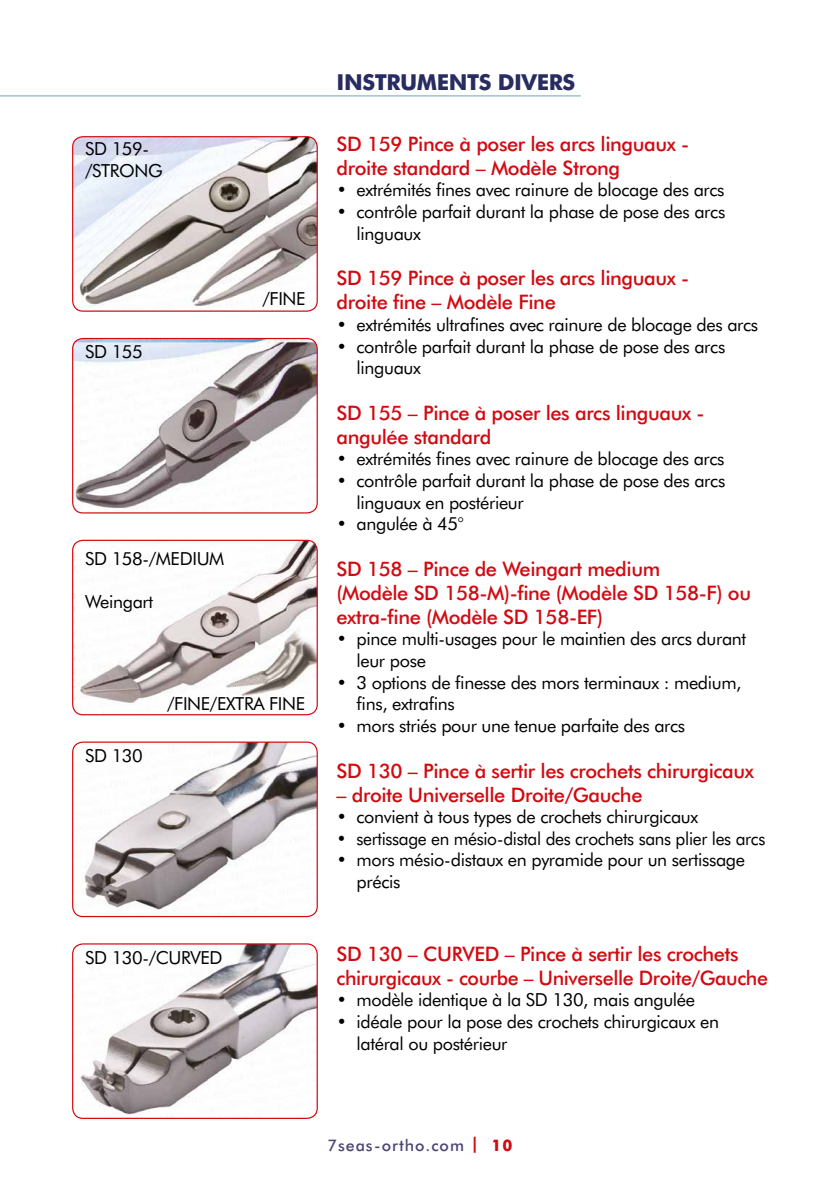
<style>
.page{position:relative;width:840px;height:1191px;background:#fff}
.page>*{position:absolute;margin:0;border:0;box-sizing:border-box;transform-origin:0 0}
.t1{font:700 22px "Futura BT";letter-spacing:-.02em;color:#282c60}
.t2{font:500 20px/24px "Futura BT";letter-spacing:-.02em;color:#d20a11}
.t3{font:18px/21.6px "Futura BT";letter-spacing:-.02em;color:#000}
.t4{font:18px "Futura BT";letter-spacing:-.02em;color:#000;scale:.96 1}
.t5{font:500 16px "Futura BT";letter-spacing:.06em;color:#4c4676}
.s1{font-weight:700;color:#d20a11}
</style>
<div class="page">
<img style="left:73px;top:944px;width:244px;height:174px">
<div style="left:72px;top:943px;width:245px;height:176px;border:1px solid #d20a11;border-radius:10px"></div>
<img style="left:73px;top:137px;width:244px;height:174px">
<div style="left:72px;top:136px;width:245px;height:176px;border:1px solid #d20a11;border-radius:10px"></div>
<img style="left:73px;top:338px;width:244px;height:175px">
<div style="left:72px;top:338px;width:245px;height:175px;border:1px solid #d20a11;border-radius:10px"></div>
<img style="left:73px;top:540px;width:244px;height:174px">
<div style="left:72px;top:540px;width:245px;height:175px;border:1px solid #d20a11;border-radius:10px"></div>
<img style="left:73px;top:742px;width:244px;height:174px">
<div style="left:72px;top:741px;width:245px;height:176px;border:1px solid #d20a11;border-radius:10px"></div>
<hr style="left:0;top:95px;width:580px;height:1px;background:#6da4ba">
<p class="t3" style="left:85px;top:138px;width:79px">SD 159- /STRONG</p>
<p class="t3" style="left:85px;top:341px;width:59px">SD 155</p>
<p class="t3" style="left:262px;top:287px;width:45px">/FINE</p>
<p class="t3" style="left:85px;top:547px;width:141px">SD 158-/MEDIUM</p>
<p class="t3" style="left:85px;top:590px;width:70px">Weingart</p>
<p class="t3" style="left:85px;top:745px;width:59px">SD 130</p>
<p class="t3" style="left:167px;top:692px;width:140px">/FINE/EXTRA FINE</p>
<p class="t3" style="left:85px;top:946px;width:139px">SD 130-/CURVED</p>
<p class="t1" style="left:336px;top:68px;width:240px">INSTRUMENTS DIVERS</p>
<p class="t2" style="left:336px;top:132px;width:354px">SD 159 Pince à poser les arcs linguaux - droite standard – Modèle Strong</p>
<p class="t3" style="left:336px;top:179px;width:389px">• extrémités fines avec rainure de blocage des arcs</p>
<p class="t3" style="left:356px;top:201px;width:370px;text-indent:-20px">• contrôle parfait durant la phase de pose des arcs linguaux</p>
<p class="t2" style="left:336px;top:266px;width:354px">SD 159 Pince à poser les arcs linguaux - droite fine – Modèle Fine</p>
<p class="t3" style="left:336px;top:313px;width:423px">• extrémités ultrafines avec rainure de blocage des arcs</p>
<p class="t3" style="left:356px;top:335px;width:370px;text-indent:-20px">• contrôle parfait durant la phase de pose des arcs linguaux</p>
<p class="t2" style="left:336px;top:400px;width:369px">SD 155 – Pince à poser les arcs linguaux - angulée standard</p>
<p class="t3" style="left:336px;top:448px;width:389px">• extrémités fines avec rainure de blocage des arcs</p>
<p class="t3" style="left:356px;top:469px;width:370px;text-indent:-20px">• contrôle parfait durant la phase de pose des arcs linguaux en postérieur</p>
<p class="t3" style="left:336px;top:513px;width:128px">• angulée à 45°</p>
<p class="t2" style="left:336px;top:556px;width:416px">SD 158 – Pince de Weingart medium<br>(Modèle SD 158-M)-fine (Modèle SD 158-F) ou extra-fine (Modèle SD 158-EF)</p>
<p class="t3" style="left:356px;top:628px;width:391px;text-indent:-20px">• pince multi-usages pour le maintien des arcs durant leur pose</p>
<p class="t3" style="left:356px;top:671px;width:386px;text-indent:-20px">• 3 options de finesse des mors terminaux : medium, fins, extrafins</p>
<p class="t3" style="left:336px;top:714px;width:350px">• mors striés pour une tenue parfaite des arcs</p>
<p class="t2" style="left:336px;top:758px;width:418px">SD 130 – Pince à sertir les crochets chirurgicaux</p>
<p class="t2" style="left:336px;top:782px;width:307px">– droite Universelle Droite/Gauche</p>
<p class="t3" style="left:336px;top:805px;width:363px">• convient à tous types de crochets chirurgicaux</p>
<p class="t4" style="left:336px;top:827px;width:448px">• sertissage en mésio-distal des crochets sans plier les arcs</p>
<p class="t3" style="left:356px;top:849px;width:390px;text-indent:-20px">• mors mésio-distaux en pyramide pour un sertissage précis</p>
<p class="t2" style="left:336px;top:941px;width:432px">SD 130 – CURVED – Pince à sertir les crochets chirurgicaux - courbe – Universelle Droite/Gauche</p>
<p class="t3" style="left:336px;top:989px;width:360px">• modèle identique à la SD 130, mais angulée</p>
<p class="t3" style="left:356px;top:1010px;width:364px;text-indent:-20px">• idéale pour la pose des crochets chirurgicaux en latéral ou postérieur</p>
<p class="t5" style="left:327px;top:1135px;width:186px">7seas-ortho.com <span class="s1">| 10</span></p>
</div>
